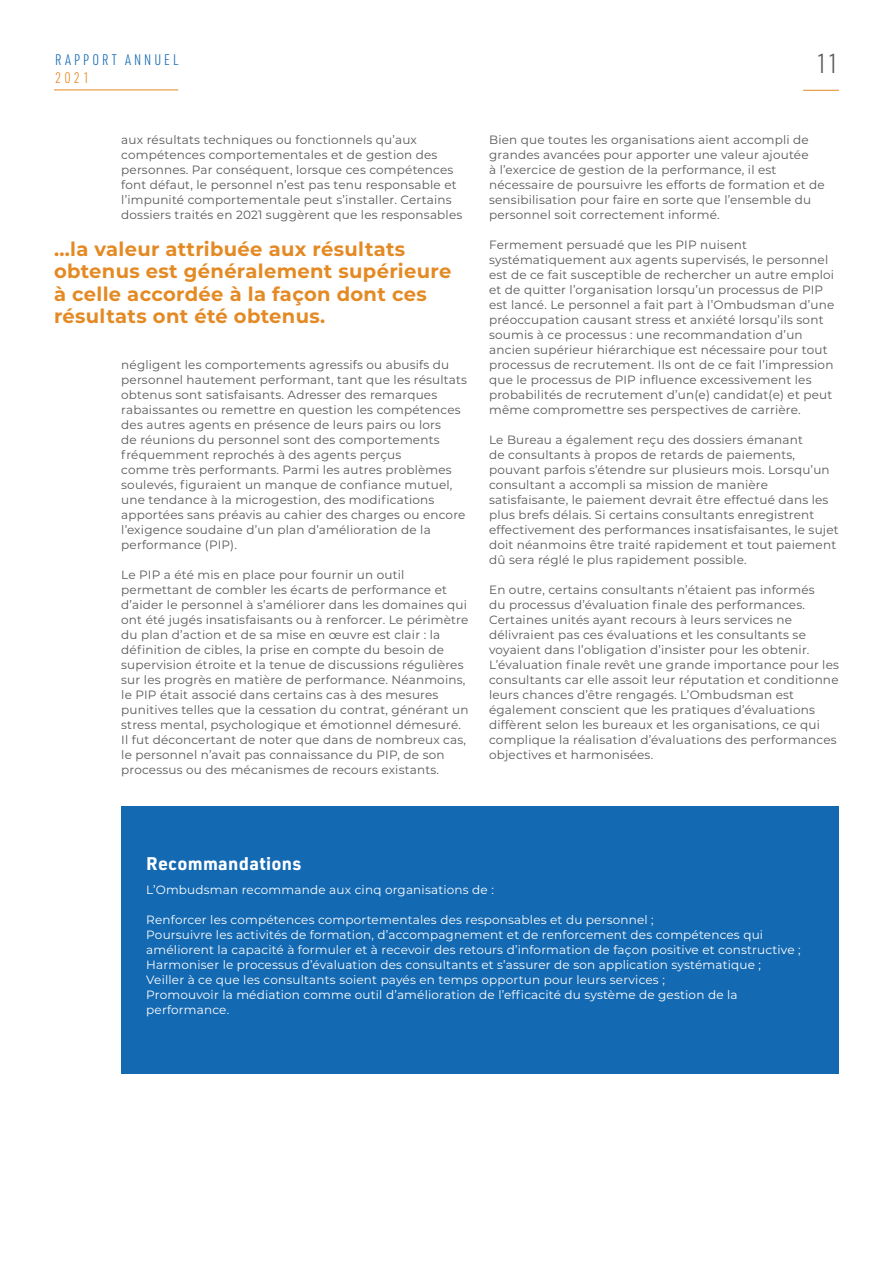
<style>
.page{position:relative;width:893px;height:1263px;background:#fff}
.page>*{position:absolute;margin:0;border:0;box-sizing:border-box;transform-origin:0 0}
.t1{font:300 27px "URWDIN Cond";color:#57585a}
.quotes_final{font:700 19.5px/22.5px "Montserrat";letter-spacing:.015em;color:#e48a24}
.t2{font:700 18px "URWDIN";letter-spacing:.015em;color:#fff}
.t3{font:300 15px "URWDIN Cond";letter-spacing:.2em;color:#1369b2}
.t4{font:300 15px "URWDIN Cond";color:#e48a24}
.Body{font:12px/15px "Montserrat";letter-spacing:.015em;color:#57585a}
.Body-2{font:12px/15px "Montserrat";letter-spacing:.015em;color:#fff}
</style>
<div class="page">
<hr style="left:54px;top:90px;width:124px;height:1px;background:#e48a24">
<hr style="left:803px;top:90px;width:36px;height:1px;background:#e48a24">
<div style="left:121px;top:807px;width:718px;height:267px;background:#1369b2"></div>
<p class="t3" style="left:55px;top:50px;width:125px">RAPPORT ANNUEL</p>
<p class="t4" style="left:55px;top:68px;width:36px">2021</p>
<p class="Body" style="left:121px;top:132px;width:343px">aux résultats techniques ou fonctionnels qu’aux compétences comportementales et de gestion des personnes. Par conséquent, lorsque ces compétences font défaut, le personnel n’est pas tenu responsable et l’impunité comportementale peut s’installer. Certains dossiers traités en 2021 suggèrent que les responsables</p>
<p class="quotes_final" style="left:54px;top:236px;width:399px">...la valeur attribuée aux résultats obtenus est généralement supérieure à celle accordée à la façon dont ces résultats ont été obtenus.</p>
<p class="Body" style="left:121px;top:357px;width:347px">négligent les comportements agressifs ou abusifs du personnel hautement performant, tant que les résultats obtenus sont satisfaisants. Adresser des remarques rabaissantes ou remettre en question les compétences des autres agents en présence de leurs pairs ou lors<br>de réunions du personnel sont des comportements fréquemment reprochés à des agents perçus<br>comme très performants. Parmi les autres problèmes soulevés, figuraient un manque de confiance mutuel, une tendance à la microgestion, des modifications apportées sans préavis au cahier des charges ou encore l’exigence soudaine d’un plan d’amélioration de la performance (PIP).</p>
<p class="Body" style="left:121px;top:567px;width:349px">Le PIP a été mis en place pour fournir un outil permettant de combler les écarts de performance et d’aider le personnel à s’améliorer dans les domaines qui ont été jugés insatisfaisants ou à renforcer. Le périmètre du plan d’action et de sa mise en œuvre est clair : la définition de cibles, la prise en compte du besoin de supervision étroite et la tenue de discussions régulières sur les progrès en matière de performance. Néanmoins, le PIP était associé dans certains cas à des mesures punitives telles que la cessation du contrat, générant un stress mental, psychologique et émotionnel démesuré.<br>Il fut déconcertant de noter que dans de nombreux cas, le personnel n’avait pas connaissance du PIP, de son processus ou des mécanismes de recours existants.</p>
<h1 class="t1" style="left:816px;top:46px;width:24px">11</h1>
<p class="Body" style="left:489px;top:132px;width:337px">Bien que toutes les organisations aient accompli de grandes avancées pour apporter une valeur ajoutée<br>à l’exercice de gestion de la performance, il est nécessaire de poursuivre les efforts de formation et de sensibilisation pour faire en sorte que l’ensemble du personnel soit correctement informé.</p>
<p class="Body" style="left:489px;top:237px;width:347px">Fermement persuadé que les PIP nuisent systématiquement aux agents supervisés, le personnel est de ce fait susceptible de rechercher un autre emploi et de quitter l’organisation lorsqu’un processus de PIP est lancé. Le personnel a fait part à l’Ombudsman d’une préoccupation causant stress et anxiété lorsqu’ils sont soumis à ce processus : une recommandation d’un ancien supérieur hiérarchique est nécessaire pour tout processus de recrutement. Ils ont de ce fait l’impression que le processus de PIP influence excessivement les probabilités de recrutement d’un(e) candidat(e) et peut même compromettre ses perspectives de carrière.</p>
<p class="Body" style="left:489px;top:432px;width:351px">Le Bureau a également reçu des dossiers émanant<br>de consultants à propos de retards de paiements, pouvant parfois s’étendre sur plusieurs mois. Lorsqu’un consultant a accompli sa mission de manière satisfaisante, le paiement devrait être effectué dans les plus brefs délais. Si certains consultants enregistrent effectivement des performances insatisfaisantes, le sujet doit néanmoins être traité rapidement et tout paiement dû sera réglé le plus rapidement possible.</p>
<p class="Body" style="left:489px;top:582px;width:351px">En outre, certains consultants n’étaient pas informés<br>du processus d’évaluation finale des performances.<br>Certaines unités ayant recours à leurs services ne délivraient pas ces évaluations et les consultants se voyaient dans l’obligation d’insister pour les obtenir.<br>L’évaluation finale revêt une grande importance pour les consultants car elle assoit leur réputation et conditionne leurs chances d’être rengagés. L’Ombudsman est également conscient que les pratiques d’évaluations diffèrent selon les bureaux et les organisations, ce qui complique la réalisation d’évaluations des performances objectives et harmonisées.</p>
<h3 class="t2" style="left:146px;top:851px;width:157px">Recommandations</h3>
<p class="Body-2" style="left:146px;top:882px;width:349px">L’Ombudsman recommande aux cinq organisations de :</p>
<p class="Body-2" style="left:146px;top:912px;width:509px">Renforcer les compétences comportementales des responsables et du personnel ;</p>
<p class="Body-2" style="left:146px;top:927px;width:656px">Poursuivre les activités de formation, d’accompagnement et de renforcement des compétences qui améliorent la capacité à formuler et à recevoir des retours d’information de façon positive et constructive ;</p>
<p class="Body-2" style="left:146px;top:957px;width:616px">Harmoniser le processus d’évaluation des consultants et s’assurer de son application systématique ;</p>
<p class="Body-2" style="left:146px;top:972px;width:520px">Veiller à ce que les consultants soient payés en temps opportun pour leurs services ;</p>
<p class="Body-2" style="left:146px;top:987px;width:593px">Promouvoir la médiation comme outil d’amélioration de l’efficacité du système de gestion de la performance.</p>
</div>
